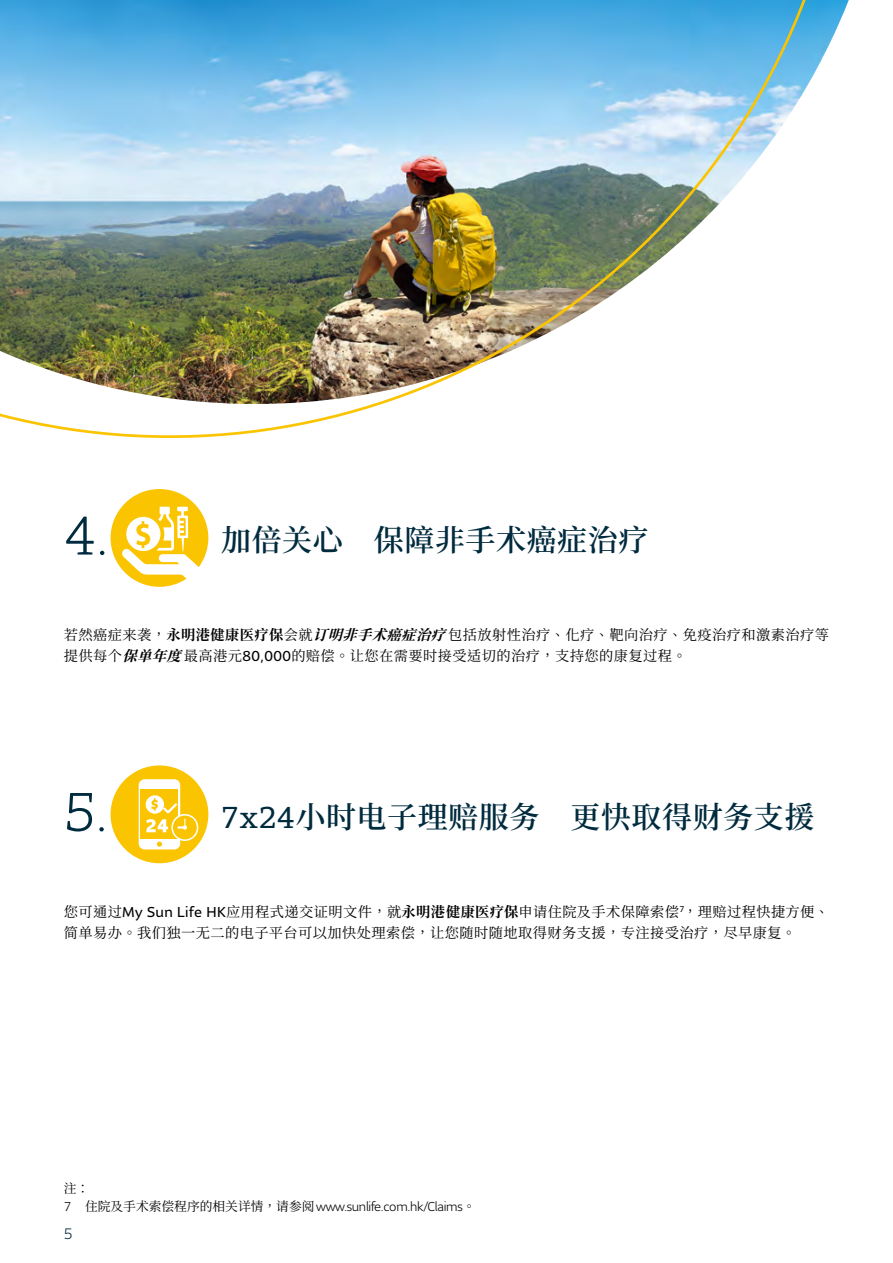
<style>
.page{position:relative;width:893px;height:1263px;background:#fff}
.page>*{position:absolute;margin:0;border:0;box-sizing:border-box;transform-origin:0 0}
.t1{font:300 54px "Sun Life Serif";color:#002b3e}
.t2{font:600 30px "Noto Serif CJ Ktc";letter-spacing:.02em;color:#002b3e}
.t3{font:300 15px "Sun Life Sans";color:#002b3e}
.t4{font:14.25px/21px "Noto Serif CJ Ktc";letter-spacing:.03em;color:#000}
.t5{font:300 12.75px "Sun Life Sans";letter-spacing:-.02em;color:#000}
.t6{font:12.75px "Noto Serif CJ Ktc";color:#000}
.s1{font-family:"Agenda";font-weight:700;font-size:39.75px;color:#fbc400}
.s2{font-weight:700}
.s3{font-weight:700;font-style:italic}
.s4{font-family:"Sun Life Sans"}
.s5{font-family:"Sun Life Serif";font-weight:400}
.s6{font-family:"Noto Serif CJ Ktc";font-weight:400}
</style>
<div class="page">
<div style="left:111px;top:765px;width:97px;height:98px;background:#fbc400;border-radius:50%"></div>
<div style="left:139px;top:779px;width:41px;height:70px;background:#fff;border-radius:6px"></div>
<div style="left:141px;top:790px;width:37px;height:49px;background:#fbc400"></div>
<svg style="left:157px;top:841px;width:5px;height:6px"></svg>
<svg style="left:146px;top:795px;width:18px;height:19px"></svg>
<div style="left:172px;top:815px;width:26px;height:25px;background:#fbc400;border-radius:50%"></div>
<div style="left:171px;top:814px;width:27px;height:27px;border:2px solid #fff;border-radius:50%"></div>
<svg style="left:146px;top:798px;width:41px;height:34px"></svg>
<svg style="left:111px;top:489px;width:97px;height:98px"></svg>
<div style="left:122px;top:513px;width:42px;height:42px;background:#fbc400;border-radius:50%"></div>
<div style="left:126px;top:517px;width:34px;height:34px;background:#fff;border-radius:50%"></div>
<img style="left:0;top:0;width:849px;height:438px">
<h1 class="t1" style="left:64px;top:500px;width:91px">4. <span class="s1">$</span><sup>$</sup></h1>
<h2 class="t2" style="left:221px;top:523px;width:429px">加倍关心　保障非手术癌症治疗</h2>
<p class="t4" style="left:64px;top:625px;width:767px">若然癌症来袭，<span class="s2">永明港健康医疗保</span>会就<span class="s3">订明非手术癌症治疗</span>包括放射性治疗、化疗、靶向治疗、免疫治疗和激素治疗等提供每个<span class="s3">保单年度</span>最高港元<span class="s4">80,000</span>的赔偿。让您在需要时接受适切的治疗，支持您的康复过程。</p>
<h1 class="t1" style="left:64px;top:776px;width:45px">5.</h1>
<h2 class="t2" style="left:221px;top:800px;width:595px"><span class="s5">7x24</span>小时电子理赔服务　更快取得财务支援</h2>
<p class="t4" style="left:64px;top:901px;width:767px">您可通过<span class="s4">My Sun Life HK</span>应用程式递交证明文件，就<span class="s2">永明港健康医疗保</span>申请住院及手术保障索偿<sup>7</sup>，理赔过程快捷方便、简单易办。我们独一无二的电子平台可以加快处理索偿，让您随时随地取得财务支援，专注接受治疗，尽早康复。</p>
<p class="t6" style="left:64px;top:1181px;width:27px">注：</p>
<p class="t5" style="left:64px;top:1198px;width:413px">7 <span class="s6">住院及手术索偿程序的相关详情，请参阅</span>www.sunlife.com.hk/Claims<span class="s6">。</span></p>
<p class="t3" style="left:64px;top:1224px;width:10px">5</p>
</div>
